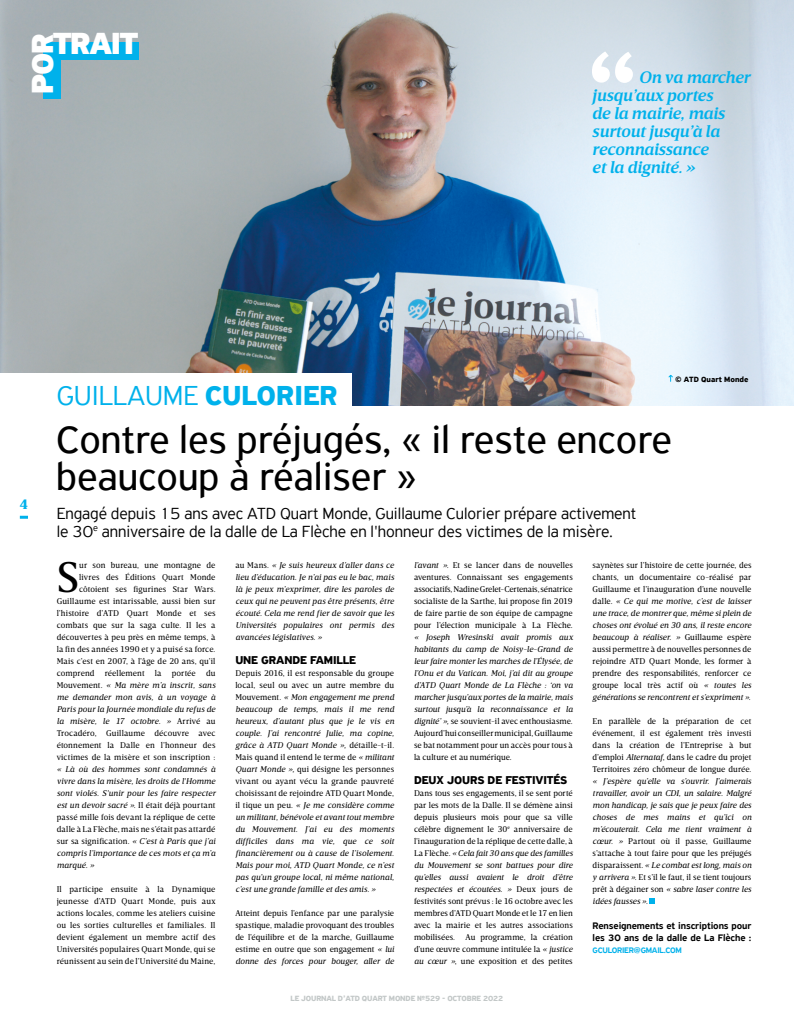
<style>
.page{position:relative;width:794px;height:1021px;background:#fff}
.page>*{position:absolute;margin:0;border:0;box-sizing:border-box;transform-origin:0 0}
.t1{font:43.8px "Breve Text";color:#000}
.t2{font:41px/37px "PF Highway Sans Pro";color:#000}
.t3{font:900 32.3px "PF Highway Sans Pro";letter-spacing:-.04em;color:#fff}
.t4{font:300 29px "PF Highway Sans Pro";color:#00b1eb}
.t5{font:300 17px/18px "PF Highway Sans Pro";color:#000}
.t6{font:italic 600 17px/18px "Breve Text";letter-spacing:-.01em;color:#00b1eb}
.t7{font:900 14px "Breve Text";color:#00b1eb}
.t8{font:700 12px "PF Highway Sans Pro";letter-spacing:-.01em;color:#000}
.t9{font:500 10px/12px "PF Highway Sans Pro";letter-spacing:-.01em;color:#000}
.t10{font:8.5px/12px "Breve Text";letter-spacing:.005em;color:#000;text-align:justify}
.t11{font:italic 8.5px/12px "Breve Text";letter-spacing:.005em;color:#000;text-align:justify}
.t12{font:500 8.5px "PF Highway Sans Pro";letter-spacing:-.03em;color:#00b1eb}
.t13{font:700 8px "PF Highway Sans Pro";letter-spacing:-.02em;color:#c3c8c8}
.t14{font:700 8px "PF Highway Sans Pro";color:#000}
.s1{font-weight:700}
.s2{font-style:italic}
.s3{font-style:normal}
</style>
<div class="page">
<svg style="left:20px;top:515px;width:8px;height:3px"></svg>
<img style="left:0;top:0;width:794px;height:405px">
<div style="left:0;top:373px;width:351px;height:46px;background:#fff"></div>
<svg style="left:649px;top:898px;width:6px;height:5px"></svg>
<div style="left:43px;top:43px;width:95px;height:17px;background:#00b1eb"></div>
<div style="left:43px;top:43px;width:18px;height:56px;background:#00b1eb"></div>
<svg style="left:667px;top:374px;width:7px;height:7px"></svg>
<svg style="left:592px;top:51px;width:41px;height:32px"></svg>
<h3 class="t3" style="left:23px;top:94px;width:61px;rotate:-90deg">POR</h3>
<h3 class="t3" style="left:53px;top:23px;width:87px">TRAIT</h3>
<h3 class="t4" style="left:57px;top:378px;width:282px">GUILLAUME <span class="s1">CULORIER</span></h3>
<h3 class="t6" style="left:592px;top:69px;width:160px;text-indent:47px">On va marcher jusqu’aux portes<br>de la mairie, mais surtout jusqu’à la reconnaissance<br>et la dignité. »</h3>
<p class="t14" style="left:675px;top:374px;width:75px">© ATD Quart Monde</p>
<h3 class="t7" style="left:20px;top:496px;width:10px">4</h3>
<h2 class="t2" style="left:56px;top:421px;width:617px">Contre les préjugés, « il reste encore beaucoup à réaliser »</h2>
<h3 class="t5" style="left:57px;top:504px;width:581px">Engagé depuis 15 ans avec ATD Quart Monde, Guillaume Culorier prépare activement le 30<sup>e</sup> anniversaire de la dalle de La Flèche en l'honneur des victimes de la misère.</h3>
<h1 class="t1" style="left:57px;top:552px;width:24px">S</h1>
<p class="t10" style="left:57px;top:559px;width:160px;text-align:right">ur son bureau, une montagne de livres des Éditions Quart Monde côtoient ses figurines Star Wars.<br>Guillaume est intarissable, aussi bien sur l’histoire d’ATD Quart Monde et ses combats que sur la saga culte. Il les a découvertes à peu près en même temps, à la fin des années 1990 et y a puisé sa force.<br>Mais c’est en 2007, à l’âge de 20 ans, qu’il comprend réellement la portée du Mouvement. <span class="s2">« Ma mère m’a inscrit, sans me demander mon avis, à un voyage à Paris pour la Journée mondiale du refus de la misère, le 17 octobre. »</span> Arrivé au Trocadéro, Guillaume découvre avec étonnement la Dalle en l’honneur des victimes de la misère et son inscription :</p>
<p class="t11" style="left:57px;top:763px;width:160px">« Là où des hommes sont condamnés à vivre dans la misère, les droits de l'Homme sont violés. S'unir pour les faire respecter est un devoir sacré »<span class="s3">. Il était déjà pourtant passé mille fois devant la réplique de cette dalle à La Flèche, mais ne s’était pas attardé sur sa signification.</span> « C’est à Paris que j’ai compris l’importance de ces mots et ça m’a marqué. »</p>
<p class="t10" style="left:57px;top:883px;width:160px">Il participe ensuite à la Dynamique jeunesse d’ATD Quart Monde, puis aux actions locales, comme les ateliers cuisine ou les sorties culturelles et familiales. Il devient également un membre actif des Universités populaires Quart Monde, qui se réunissent au sein de l’Université du Maine,</p>
<p class="t11" style="left:235px;top:559px;width:160px"><span class="s3">au Mans.</span> « Je suis heureux d’aller dans ce lieu d’éducation. Je n’ai pas eu le bac, mais là je peux m’exprimer, dire les paroles de ceux qui ne peuvent pas être présents, être écouté. Cela me rend fier de savoir que les Universités populaires ont permis des avancées législatives. »</p>
<h3 class="t8" style="left:235px;top:653px;width:122px">UNE GRANDE FAMILLE</h3>
<p class="t11" style="left:235px;top:667px;width:160px"><span class="s3">Depuis 2016, il est responsable du groupe local, seul ou avec un autre membre du Mouvement.</span> « Mon engagement me prend beaucoup de temps, mais il me rend heureux, d’autant plus que je le vis en couple. J’ai rencontré Julie, ma copine, grâce à ATD Quart Monde », <span class="s3">détaille-t-il.<br>Mais quand il entend le terme de</span> « militant Quart Monde », <span class="s3">qui désigne les personnes vivant ou ayant vécu la grande pauvreté choisissant de rejoindre ATD Quart Monde, il tique un peu.</span> « Je me considère comme un militant, bénévole et avant tout membre du Mouvement. J’ai eu des moments difficiles dans ma vie, que ce soit financièrement ou à cause de l’isolement.<br>Mais pour moi, ATD Quart Monde, ce n’est pas qu’un groupe local, ni même national, c’est une grande famille et des amis. »</p>
<p class="t10" style="left:235px;top:907px;width:160px">Atteint depuis l’enfance par une paralysie spastique, maladie provoquant des troubles de l’équilibre et de la marche, Guillaume estime en outre que son engagement <span class="s2">« lui donne des forces pour bouger, aller de</span></p>
<p class="t10" style="left:414px;top:559px;width:160px"><span class="s2">l’avant ».</span> Et se lancer dans de nouvelles aventures. Connaissant ses engagements associatifs, Nadine Grelet-Certenais, sénatrice socialiste de la Sarthe, lui propose fin 2019 de faire partie de son équipe de campagne pour l’élection municipale à La Flèche.</p>
<p class="t11" style="left:414px;top:631px;width:160px">« Joseph Wresinski avait promis aux habitants du camp de Noisy-le-Grand de leur faire monter les marches de l’Élysée, de l’Onu et du Vatican. Moi, j’ai dit au groupe d’ATD Quart Monde de La Flèche : ‘on va marcher jusqu’aux portes de la mairie, mais surtout jusqu’à la reconnaissance et la dignité’ », <span class="s3">se souvient-il avec enthousiasme.<br>Aujourd’hui conseiller municipal, Guillaume se bat notamment pour un accès pour tous à la culture et au numérique.</span></p>
<h3 class="t8" style="left:414px;top:773px;width:155px">DEUX JOURS DE FESTIVITÉS</h3>
<p class="t10" style="left:414px;top:787px;width:160px">Dans tous ses engagements, il se sent porté par les mots de la Dalle. Il se démène ainsi depuis plusieurs mois pour que sa ville célèbre dignement le 30<sup>e</sup> anniversaire de l’inauguration de la réplique de cette dalle, à La Flèche. <span class="s2">« Cela fait 30 ans que des familles du Mouvement se sont battues pour dire qu’elles aussi avaient le droit d’être respectées et écoutées. »</span> Deux jours de festivités sont prévus : le 16 octobre avec les membres d’ATD Quart Monde et le 17 en lien avec la mairie et les autres associations mobilisées. Au programme, la création d’une œuvre commune intitulée la <span class="s2">« justice au cœur »</span>, une exposition et des petites</p>
<p class="t13" style="left:291px;top:993px;width:214px">LE JOURNAL D’ATD QUART MONDE №529 - OCTOBRE 2022</p>
<p class="t10" style="left:592px;top:559px;width:160px">saynètes sur l’histoire de cette journée, des chants, un documentaire co-réalisé par Guillaume et l’inauguration d’une nouvelle dalle. <span class="s2">« Ce qui me motive, c’est de laisser une trace, de montrer que, même si plein de choses ont évolué en 30 ans, il reste encore beaucoup à réaliser. »</span> Guillaume espère aussi permettre à de nouvelles personnes de rejoindre ATD Quart Monde, les former à prendre des responsabilités, renforcer ce groupe local très actif où <span class="s2">« toutes les générations se rencontrent et s’expriment »</span>.</p>
<p class="t10" style="left:592px;top:715px;width:160px">En parallèle de la préparation de cet événement, il est également très investi dans la création de l’Entreprise à but d’emploi <span class="s2">Alternataf</span>, dans le cadre du projet Territoires zéro chômeur de longue durée.</p>
<p class="t11" style="left:592px;top:775px;width:160px">« J’espère qu’elle va s’ouvrir. J’aimerais travailler, avoir un CDI, un salaire. Malgré mon handicap, je sais que je peux faire des choses de mes mains et qu’ici on m’écouterait. Cela me tient vraiment à cœur. » <span class="s3">Partout où il passe, Guillaume s’attache à tout faire pour que les préjugés disparaissent.</span> « Le combat est long, mais on y arrivera »<span class="s3">. Et s’il le faut, il se tient toujours prêt à dégainer son</span> « sabre laser contre les idées fausses »<span class="s3">.</span></p>
<p class="t9" style="left:592px;top:920px;width:160px">Renseignements et inscriptions pour les 30 ans de la dalle de La Flèche :</p>
<p class="t12" style="left:592px;top:945px;width:91px">GCULORIER@GMAIL.COM</p>
</div>
